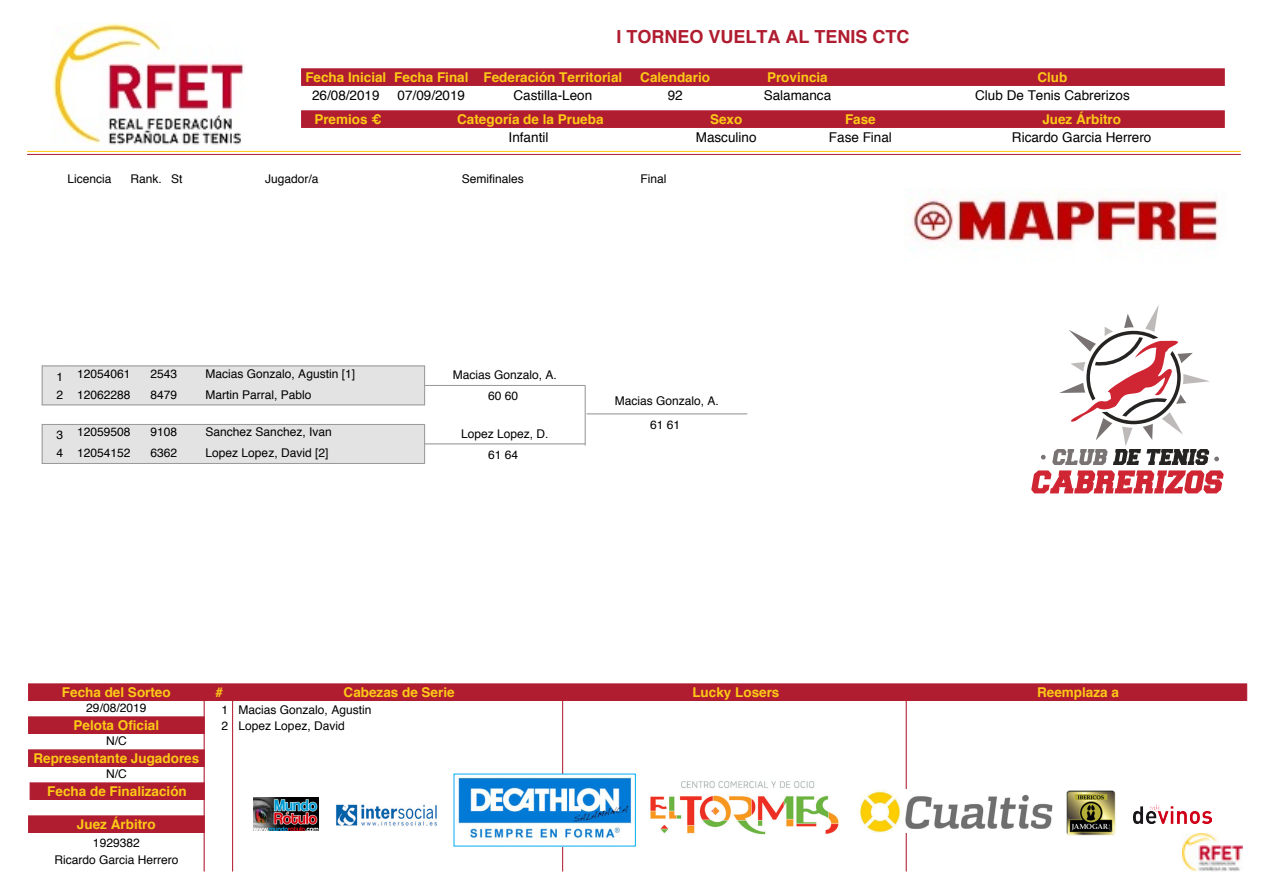
<style>
.page{position:relative;width:1263px;height:893px;background:#fff}
.page>*{position:absolute;margin:0;border:0;box-sizing:border-box;transform-origin:0 0}
.t1{font:700 18px "Helvetica";color:#b01c30}
.t2{font:700 13.5px "Helvetica";color:#fcca17}
.t3{font:13.5px "Helvetica";color:#000}
.t4{font:12px/18px "Helvetica";color:#000}
</style>
<div class="page">
<svg style="left:1031px;top:305px;width:193px;height:188px"></svg>
<hr style="left:27px;top:151px;width:1214px;height:1px;background:#fcca17">
<hr style="left:27px;top:154px;width:1214px;height:1px;background:#b01c30">
<div style="left:302px;top:112px;width:921px;height:15px;background:#b01c30"></div>
<hr style="left:301px;top:111px;width:923px;height:1px;background:#b01c30">
<svg style="left:301px;top:112px;width:1px;height:15px"></svg>
<hr style="left:301px;top:127px;width:923px;height:1px;background:#b01c30">
<svg style="left:1224px;top:111px;width:1px;height:17px"></svg>
<div style="left:302px;top:70px;width:921px;height:15px;background:#b01c30"></div>
<hr style="left:301px;top:69px;width:923px;height:1px;background:#b01c30">
<svg style="left:301px;top:70px;width:1px;height:15px"></svg>
<hr style="left:301px;top:85px;width:923px;height:1px;background:#b01c30">
<svg style="left:1224px;top:69px;width:1px;height:17px"></svg>
<img style="left:52px;top:23px;width:192px;height:122px">
<hr style="left:425px;top:385px;width:160px;height:1px;background:#999">
<hr style="left:425px;top:444px;width:160px;height:1px;background:#999">
<hr style="left:585px;top:385px;width:1px;height:60px;background:#999">
<hr style="left:587px;top:414px;width:160px;height:1px;background:#999">
<div style="left:43px;top:425px;width:381px;height:38px;background:#e3e3e3"></div>
<hr style="left:42px;top:424px;width:383px;height:1px;background:#999">
<hr style="left:42px;top:424px;width:1px;height:40px;background:#999">
<hr style="left:42px;top:463px;width:383px;height:1px;background:#999">
<hr style="left:424px;top:424px;width:1px;height:40px;background:#999">
<div style="left:43px;top:367px;width:381px;height:37px;background:#e3e3e3"></div>
<div style="left:42px;top:366px;width:383px;height:39px;border:2px solid #e3e3e3"></div>
<hr style="left:42px;top:366px;width:383px;height:1px;background:#999">
<hr style="left:42px;top:366px;width:1px;height:39px;background:#999">
<hr style="left:42px;top:405px;width:383px;height:1px;background:#999">
<hr style="left:424px;top:366px;width:1px;height:39px;background:#999">
<hr style="left:204px;top:699px;width:1px;height:172px;background:#b01c30">
<hr style="left:232px;top:699px;width:1px;height:172px;background:#b01c30">
<hr style="left:562px;top:699px;width:1px;height:172px;background:#b01c30">
<hr style="left:906px;top:699px;width:1px;height:172px;background:#b01c30">
<div style="left:29px;top:685px;width:1217px;height:15px;background:#b01c30"></div>
<hr style="left:28px;top:684px;width:1219px;height:1px;background:#b01c30">
<svg style="left:28px;top:685px;width:1px;height:15px"></svg>
<hr style="left:28px;top:700px;width:1219px;height:1px;background:#b01c30">
<svg style="left:1246px;top:685px;width:1px;height:15px"></svg>
<div style="left:29px;top:718px;width:174px;height:15px;background:#b01c30"></div>
<hr style="left:28px;top:717px;width:176px;height:1px;background:#b01c30">
<svg style="left:28px;top:718px;width:1px;height:15px"></svg>
<hr style="left:28px;top:733px;width:176px;height:1px;background:#b01c30">
<svg style="left:204px;top:717px;width:1px;height:17px"></svg>
<div style="left:29px;top:751px;width:174px;height:15px;background:#b01c30"></div>
<hr style="left:28px;top:750px;width:176px;height:1px;background:#b01c30">
<svg style="left:28px;top:751px;width:1px;height:15px"></svg>
<hr style="left:28px;top:766px;width:176px;height:1px;background:#b01c30">
<svg style="left:204px;top:750px;width:1px;height:17px"></svg>
<div style="left:31px;top:784px;width:172px;height:15px;background:#b01c30"></div>
<hr style="left:30px;top:783px;width:174px;height:1px;background:#b01c30">
<svg style="left:30px;top:784px;width:1px;height:15px"></svg>
<hr style="left:30px;top:799px;width:174px;height:1px;background:#b01c30">
<svg style="left:204px;top:783px;width:1px;height:17px"></svg>
<div style="left:29px;top:817px;width:174px;height:15px;background:#b01c30"></div>
<hr style="left:28px;top:816px;width:176px;height:1px;background:#b01c30">
<svg style="left:28px;top:817px;width:1px;height:15px"></svg>
<hr style="left:28px;top:832px;width:176px;height:1px;background:#b01c30">
<svg style="left:204px;top:816px;width:1px;height:17px"></svg>
<img style="left:1182px;top:834px;width:60px;height:37px">
<img style="left:911px;top:194px;width:308px;height:55px">
<img style="left:253px;top:798px;width:66px;height:33px">
<img style="left:336px;top:804px;width:101px;height:22px">
<img style="left:1133px;top:805px;width:79px;height:19px">
<img style="left:1067px;top:791px;width:49px;height:45px">
<img style="left:859px;top:789px;width:194px;height:43px">
<img style="left:458px;top:776px;width:174px;height:68px">
<img style="left:650px;top:781px;width:189px;height:54px">
<p class="t1" style="left:616px;top:23px;width:295px">I TORNEO VUELTA AL TENIS CTC</p>
<p class="t2" style="left:305px;top:67px;width:318px">Fecha Inicial Fecha Final Federación Territorial</p>
<p class="t2" style="left:767px;top:67px;width:62px">Provincia</p>
<p class="t2" style="left:1037px;top:67px;width:31px">Club</p>
<p class="t2" style="left:314px;top:109px;width:69px">Premios €</p>
<p class="t2" style="left:457px;top:109px;width:148px">Categoría de la Prueba</p>
<p class="t2" style="left:710px;top:109px;width:34px">Sexo</p>
<p class="t2" style="left:1042px;top:109px;width:80px">Juez Árbitro</p>
<p class="t2" style="left:640px;top:67px;width:71px">Calendario</p>
<p class="t3" style="left:312px;top:85px;width:69px">26/08/2019</p>
<p class="t3" style="left:398px;top:85px;width:69px">07/09/2019</p>
<p class="t3" style="left:513px;top:85px;width:80px">Castilla-Leon</p>
<p class="t3" style="left:764px;top:85px;width:69px">Salamanca</p>
<p class="t3" style="left:975px;top:85px;width:156px">Club De Tenis Cabrerizos</p>
<p class="t3" style="left:509px;top:127px;width:41px">Infantil</p>
<p class="t3" style="left:696px;top:127px;width:62px">Masculino</p>
<p class="t3" style="left:1012px;top:127px;width:141px">Ricardo Garcia Herrero</p>
<p class="t3" style="left:668px;top:85px;width:17px">92</p>
<p class="t2" style="left:845px;top:109px;width:32px">Fase</p>
<p class="t3" style="left:829px;top:127px;width:65px">Fase Final</p>
<p class="t4" style="left:68px;top:170px;width:46px">Licencia</p>
<p class="t4" style="left:131px;top:170px;width:53px">Rank. St</p>
<p class="t4" style="left:265px;top:170px;width:55px">Jugador/a</p>
<p class="t4" style="left:462px;top:170px;width:64px">Semifinales</p>
<p class="t4" style="left:640px;top:170px;width:28px">Final</p>
<p class="t4" style="left:56px;top:368px;width:8px">1<br>2</p>
<p class="t4" style="left:56px;top:427px;width:8px">3<br>4</p>
<p class="t4" style="left:77px;top:365px;width:55px">12054061</p>
<p class="t4" style="left:150px;top:365px;width:28px">2543</p>
<p class="t4" style="left:206px;top:365px;width:151px">Macias Gonzalo, Agustin [1]</p>
<p class="t4" style="left:77px;top:386px;width:55px">12062288</p>
<p class="t4" style="left:150px;top:386px;width:28px">8479</p>
<p class="t4" style="left:206px;top:386px;width:108px">Martin Parral, Pablo</p>
<p class="t4" style="left:77px;top:424px;width:55px">12059508</p>
<p class="t4" style="left:150px;top:424px;width:28px">9108</p>
<p class="t4" style="left:206px;top:424px;width:128px">Sanchez Sanchez, Ivan</p>
<p class="t4" style="left:77px;top:445px;width:55px">12054152</p>
<p class="t4" style="left:150px;top:445px;width:28px">6362</p>
<p class="t4" style="left:206px;top:445px;width:124px">Lopez Lopez, David [2]</p>
<p class="t4" style="left:453px;top:367px;width:106px">Macias Gonzalo, A.</p>
<p class="t4" style="left:488px;top:388px;width:32px">60 60</p>
<p class="t4" style="left:461px;top:425px;width:89px">Lopez Lopez, D.</p>
<p class="t4" style="left:488px;top:446px;width:32px">61 64</p>
<p class="t4" style="left:615px;top:392px;width:106px">Macias Gonzalo, A.</p>
<p class="t4" style="left:650px;top:416px;width:32px">61 61</p>
<p class="t2" style="left:62px;top:682px;width:110px">Fecha del Sorteo</p>
<p class="t2" style="left:215px;top:682px;width:9px">#</p>
<p class="t2" style="left:344px;top:682px;width:113px">Cabezas de Serie</p>
<p class="t2" style="left:692px;top:682px;width:89px">Lucky Losers</p>
<p class="t2" style="left:1037px;top:682px;width:83px">Reemplaza a</p>
<p class="t2" style="left:74px;top:715px;width:87px">Pelota Oficial</p>
<p class="t2" style="left:33px;top:748px;width:167px">Representante Jugadores</p>
<p class="t2" style="left:47px;top:781px;width:141px">Fecha de Finalización</p>
<p class="t2" style="left:77px;top:814px;width:80px">Juez Árbitro</p>
<p class="t4" style="left:86px;top:700px;width:62px">29/08/2019</p>
<p class="t4" style="left:106px;top:733px;width:22px">N/C</p>
<p class="t4" style="left:106px;top:766px;width:22px">N/C</p>
<p class="t4" style="left:221px;top:702px;width:151px;line-height:16.5px">1 Macias Gonzalo, Agustin<br>2 Lopez Lopez, David</p>
<p class="t4" style="left:54px;top:835px;width:126px;line-height:16.5px;text-align:center">1929382<br>Ricardo Garcia Herrero</p>
</div>
